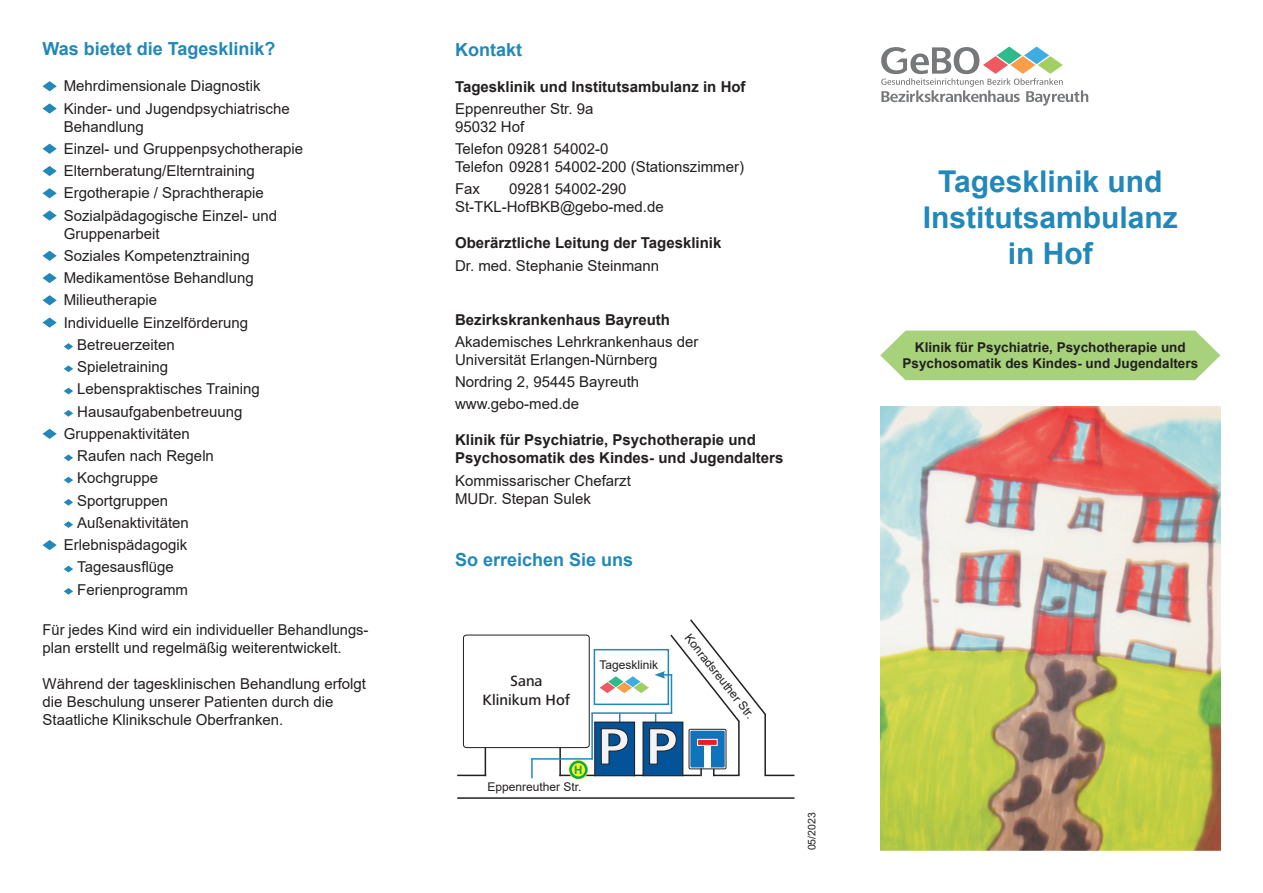
<style>
.page{position:relative;width:1263px;height:893px;background:#fff}
.page>*{position:absolute;margin:0;border:0;box-sizing:border-box;transform-origin:0 0}
.t1{font:700 52.95px "Frutiger Next Pro";color:#f2f3f4}
.Überschriften{font:700 30px "Arial";color:#2188b9}
.Unterüberschrift{font:700 18px "Arial";color:#2188b9}
.t2{font:500 15.45px/18.5px "Frutiger Next Pro";color:#231f20;text-align:center}
.Aufzählung{font:15px/18px "Arial";color:#231f20}
.Bold_Abstand{font:700 15px/18px "Arial";color:#231f20}
.t3{font:700 13.5px/16.2px "Arial";color:#231f20;text-align:center}
.t4{font:12px "Arial";color:#231f20}
.t5{font:700 11.7px "Arial";color:#00a866}
.t6{font:10.5px "Arial";color:#231f20}
</style>
<div class="page">
<svg style="left:881px;top:47px;width:207px;height:59px"></svg>
<img style="left:880px;top:406px;width:340px;height:444px">
<svg style="left:43px;top:81px;width:14px;height:10px"></svg>
<svg style="left:43px;top:103px;width:14px;height:11px"></svg>
<svg style="left:43px;top:144px;width:14px;height:10px"></svg>
<svg style="left:43px;top:166px;width:14px;height:10px"></svg>
<svg style="left:43px;top:188px;width:14px;height:10px"></svg>
<svg style="left:43px;top:210px;width:14px;height:11px"></svg>
<svg style="left:43px;top:251px;width:14px;height:10px"></svg>
<svg style="left:43px;top:273px;width:14px;height:10px"></svg>
<svg style="left:43px;top:295px;width:14px;height:10px"></svg>
<svg style="left:43px;top:317px;width:14px;height:11px"></svg>
<svg style="left:64px;top:343px;width:9px;height:7px"></svg>
<svg style="left:64px;top:365px;width:9px;height:7px"></svg>
<svg style="left:64px;top:388px;width:9px;height:6px"></svg>
<svg style="left:64px;top:410px;width:9px;height:7px"></svg>
<svg style="left:43px;top:429px;width:14px;height:10px"></svg>
<svg style="left:64px;top:454px;width:9px;height:7px"></svg>
<svg style="left:64px;top:477px;width:9px;height:6px"></svg>
<svg style="left:64px;top:499px;width:9px;height:7px"></svg>
<svg style="left:64px;top:521px;width:9px;height:7px"></svg>
<svg style="left:43px;top:540px;width:14px;height:10px"></svg>
<svg style="left:64px;top:566px;width:9px;height:6px"></svg>
<svg style="left:64px;top:588px;width:9px;height:7px"></svg>
<svg style="left:880px;top:331px;width:340px;height:49px;background:#add584"></svg>
<hr style="left:559px;top:748px;width:2px;height:28px;background:#231f20">
<div style="left:594px;top:649px;width:75px;height:56px;border:2px solid #2188b9"></div>
<hr style="left:457px;top:797px;width:337px;height:2px;background:#231f20">
<svg style="left:713px;top:768px;width:27px;height:8px"></svg>
<hr style="left:738px;top:721px;width:2px;height:54px;background:#231f20">
<hr style="left:764px;top:714px;width:2px;height:62px;background:#231f20">
<svg style="left:766px;top:775px;width:28px;height:1px"></svg>
<div style="left:643px;top:722px;width:40px;height:54px;background:#045297"></div>
<div style="left:643px;top:722px;width:40px;height:54px;border:1px solid #231f20"></div>
<div style="left:689px;top:729px;width:37px;height:40px;border:1px solid #231f20"></div>
<div style="left:690px;top:731px;width:35px;height:36px;background:#1074bc"></div>
<div style="left:704px;top:745px;width:6px;height:23px;background:#fff"></div>
<div style="left:697px;top:739px;width:20px;height:7px;background:#ee1d23;border:1px solid #fff"></div>
<div style="left:595px;top:722px;width:40px;height:54px;background:#045297"></div>
<div style="left:594px;top:722px;width:41px;height:54px;border:1px solid #231f20"></div>
<div style="left:463px;top:635px;width:127px;height:113px;border:1px solid #231f20;border-radius:3px"></div>
<svg style="left:682px;top:768px;width:20px;height:8px"></svg>
<hr style="left:559px;top:775px;width:36px;height:1px;background:#231f20">
<svg style="left:568px;top:760px;width:20px;height:20px"></svg>
<svg style="left:569px;top:761px;width:18px;height:18px"></svg>
<div style="left:572px;top:763px;width:13px;height:13px;background:#fff214;border-radius:50%"></div>
<svg style="left:457px;top:748px;width:29px;height:28px"></svg>
<hr style="left:531px;top:758px;width:2px;height:20px;background:#2188b9">
<hr style="left:591px;top:713px;width:2px;height:46px;background:#2188b9">
<hr style="left:531px;top:758px;width:62px;height:2px;background:#2188b9">
<hr style="left:591px;top:712px;width:81px;height:2px;background:#2188b9">
<svg style="left:600px;top:619px;width:166px;height:104px"></svg>
<p class="Unterüberschrift" style="left:43px;top:36px;width:235px">Was bietet die Tagesklinik?</p>
<p class="Aufzählung" style="left:64px;top:77px;width:198px">Mehrdimensionale Diagnostik</p>
<p class="Aufzählung" style="left:64px;top:99px;width:227px">Kinder- und Jugendpsychiatrische<br>Behandlung</p>
<p class="Aufzählung" style="left:64px;top:140px;width:241px">Einzel- und Gruppenpsychotherapie</p>
<p class="Aufzählung" style="left:64px;top:162px;width:192px">Elternberatung/Elterntraining</p>
<p class="Aufzählung" style="left:64px;top:184px;width:202px">Ergotherapie / Sprachtherapie</p>
<p class="Aufzählung" style="left:64px;top:206px;width:215px">Sozialpädagogische Einzel- und<br>Gruppenarbeit</p>
<p class="Aufzählung" style="left:64px;top:247px;width:187px">Soziales Kompetenztraining</p>
<p class="Aufzählung" style="left:64px;top:269px;width:192px">Medikamentöse Behandlung</p>
<p class="Aufzählung" style="left:64px;top:291px;width:95px">Milieutherapie</p>
<p class="Aufzählung" style="left:64px;top:313px;width:186px">Individuelle Einzelförderung</p>
<p class="Aufzählung" style="left:77px;top:336px;width:99px">Betreuerzeiten</p>
<p class="Aufzählung" style="left:77px;top:358px;width:92px">Spieletraining</p>
<p class="Aufzählung" style="left:77px;top:380px;width:184px">Lebenspraktisches Training</p>
<p class="Aufzählung" style="left:77px;top:402px;width:167px">Hausaufgabenbetreuung</p>
<p class="Aufzählung" style="left:64px;top:425px;width:127px">Gruppenaktivitäten</p>
<p class="Aufzählung" style="left:77px;top:447px;width:138px">Raufen nach Regeln</p>
<p class="Aufzählung" style="left:77px;top:469px;width:82px">Kochgruppe</p>
<p class="Aufzählung" style="left:77px;top:491px;width:92px">Sportgruppen</p>
<p class="Aufzählung" style="left:77px;top:514px;width:113px">Außenaktivitäten</p>
<p class="Aufzählung" style="left:64px;top:536px;width:125px">Erlebnispädagogik</p>
<p class="Aufzählung" style="left:77px;top:558px;width:98px">Tagesausflüge</p>
<p class="Aufzählung" style="left:77px;top:580px;width:112px">Ferienprogramm</p>
<p class="Aufzählung" style="left:43px;top:621px;width:327px">Für jedes Kind wird ein individueller Behandlungs&shy;plan erstellt und regelmäßig weiterentwickelt.</p>
<p class="Aufzählung" style="left:43px;top:675px;width:325px">Während der tagesklinischen Behandlung erfolgt</p>
<p class="Aufzählung" style="left:43px;top:693px;width:292px">die Beschulung unserer Patienten durch die<br>Staatliche Klinikschule Oberfranken.</p>
<p class="Unterüberschrift" style="left:455px;top:37px;width:68px">Kontakt</p>
<p class="Bold_Abstand" style="left:455px;top:78px;width:292px">Tagesklinik und Institutsambulanz in Hof</p>
<p class="Aufzählung" style="left:455px;top:100px;width:140px">Eppenreuther Str. 9a</p>
<p class="Aufzählung" style="left:455px;top:118px;width:71px">95032 Hof</p>
<p class="Aufzählung" style="left:455px;top:140px;width:155px">Telefon 09281 54002-0</p>
<p class="Aufzählung" style="left:455px;top:158px;width:291px">Telefon 09281 54002-200 (Stationszimmer)</p>
<p class="Aufzählung" style="left:455px;top:180px;width:27px">Fax</p>
<p class="Aufzählung" style="left:509px;top:180px;width:119px">09281 54002-290</p>
<p class="Aufzählung" style="left:455px;top:198px;width:210px">St-TKL-HofBKB@gebo-med.de</p>
<p class="Bold_Abstand" style="left:455px;top:234px;width:268px">Oberärztliche Leitung der Tagesklinik</p>
<p class="Aufzählung" style="left:455px;top:256px;width:206px">Dr. med. Stephanie Steinmann</p>
<p class="Bold_Abstand" style="left:455px;top:311px;width:217px">Bezirkskrankenhaus Bayreuth</p>
<p class="Aufzählung" style="left:455px;top:333px;width:245px">Akademisches Lehrkrankenhaus der</p>
<p class="Aufzählung" style="left:455px;top:351px;width:204px">Universität Erlangen-Nürnberg</p>
<p class="Aufzählung" style="left:455px;top:373px;width:186px">Nordring 2, 95445 Bayreuth</p>
<p class="Aufzählung" style="left:455px;top:395px;width:126px">www.gebo-med.de</p>
<p class="Bold_Abstand" style="left:455px;top:431px;width:330px">Klinik für Psychiatrie, Psychotherapie und<br>Psychosomatik des Kindes- und Jugendalters</p>
<p class="Aufzählung" style="left:455px;top:471px;width:177px">Kommissarischer Chefarzt</p>
<p class="Aufzählung" style="left:455px;top:489px;width:137px">MUDr. Stepan Sulek</p>
<p class="Unterüberschrift" style="left:455px;top:546px;width:180px">So erreichen Sie uns</p>
<p class="t2" style="left:483px;top:672px;width:89px">Sana<br>Klinikum Hof</p>
<p class="t5" style="left:574px;top:762px;width:10px">H</p>
<p class="t4" style="left:487px;top:778px;width:96px">Eppenreuther Str.</p>
<p class="t4" style="left:599px;top:656px;width:60px">Tagesklinik</p>
<h1 class="t1" style="left:597px;top:716px;width:82px">P P</h1>
<p class="t4" style="left:694px;top:630px;width:106px;rotate:52deg">Konradsreuther Str.</p>
<p class="t6" style="left:805px;top:850px;width:39px;rotate:-90deg">05/2023</p>
<p class="Überschriften" style="left:938px;top:160px;width:226px">Tagesklinik und</p>
<p class="Überschriften" style="left:923px;top:196px;width:257px">Institutsambulanz</p>
<p class="Überschriften" style="left:1008px;top:232px;width:86px">in Hof</p>
<p class="t3" style="left:902px;top:339px;width:297px">Klinik für Psychiatrie, Psychotherapie und<br>Psychosomatik des Kindes- und Jugendalters</p>
</div>
